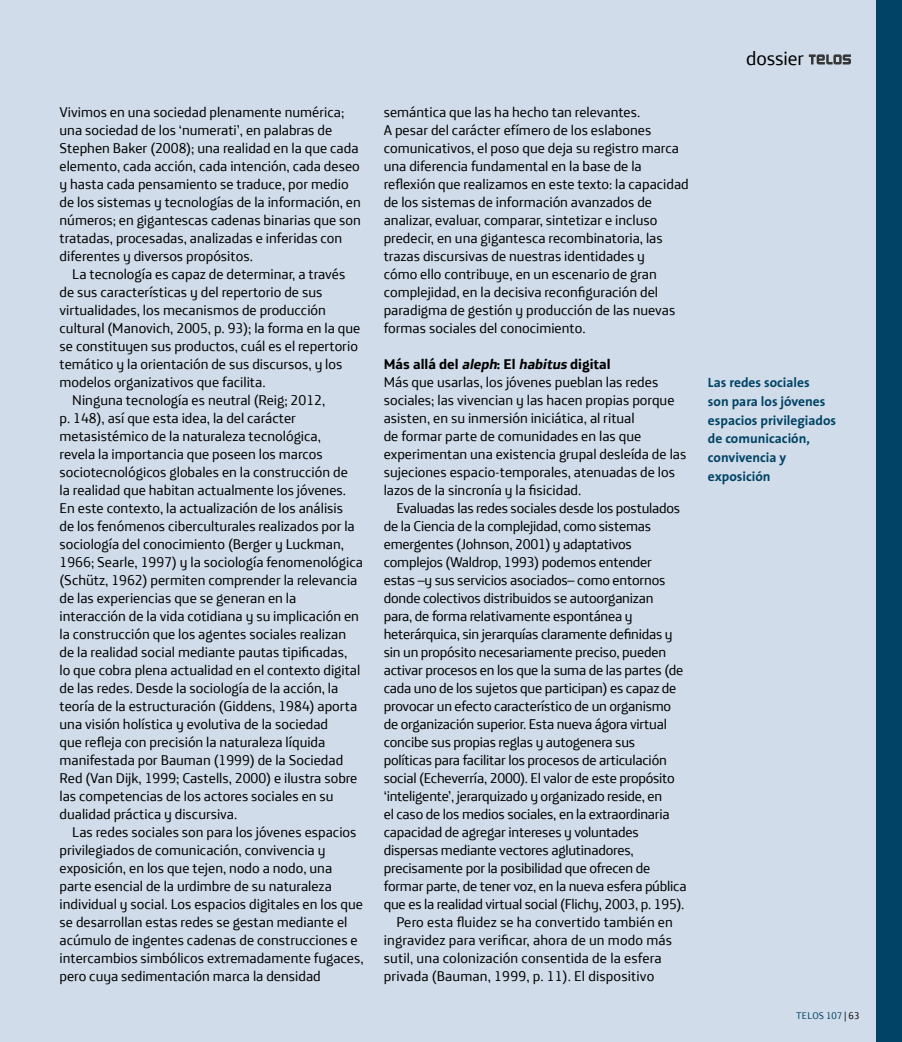
<style>
.page{position:relative;width:902px;height:1042px;background:#fff}
.page>*{position:absolute;margin:0;border:0;box-sizing:border-box;transform-origin:0 0}
.t1{font:19.5px "Telefonica Text";letter-spacing:-.01em;color:#000}
._04_TELOS__plain_tex{font:14.25px/18px "Telefonica Text";color:#000}
._03_TELOS__plain_tex{font:14.25px/18px "Telefonica Text";color:#000}
._05_TELOS_ladillo_1{font:700 14.25px "Telefonica Text";color:#000}
._07_TELOS_texto_al_m{font:700 13.5px/18.8px "The Sans";color:#004366}
.t2{font:9.75px "Telefonica Text";letter-spacing:.01em;color:#004366}
.s1{font-style:italic}
.s2{color:#000}
</style>
<div class="page">
<div style="left:0;top:0;width:901px;height:1042px;background:#d0dce9"></div>
<div style="left:876px;top:0;width:25px;height:1042px;background:#004366"></div>
<svg style="left:808px;top:54px;width:42px;height:10px"></svg>
<p class="_03_TELOS__plain_tex" style="left:60px;top:102px;width:303px">Vivimos en una sociedad plenamente numérica; una sociedad de los ‘numerati’, en palabras de Stephen Baker (2008); una realidad en la que cada elemento, cada acción, cada intención, cada deseo y hasta cada pensamiento se traduce, por medio de los sistemas y tecnologías de la información, en números; en gigantescas cadenas binarias que son tratadas, procesadas, analizadas e inferidas con diferentes y diversos propósitos.</p>
<p class="_04_TELOS__plain_tex" style="left:60px;top:264px;width:302px;text-indent:13px">La tecnología es capaz de determinar, a través de sus características y del repertorio de sus virtualidades, los mecanismos de producción cultural (Manovich, 2005, p. 93); la forma en la que se constituyen sus productos, cuál es el repertorio temático y la orientación de sus discursos, y los modelos organizativos que facilita.</p>
<p class="_04_TELOS__plain_tex" style="left:60px;top:390px;width:305px;text-indent:13px">Ninguna tecnología es neutral (Reig; 2012,<br>p. 148), así que esta idea, la del carácter metasistémico de la naturaleza tecnológica,<br>revela la importancia que poseen los marcos sociotecnológicos globales en la construcción de<br>la realidad que habitan actualmente los jóvenes.<br>En este contexto, la actualización de los análisis<br>de los fenómenos ciberculturales realizados por la sociología del conocimiento (Berger y Luckman, 1966; Searle, 1997) y la sociología fenomenológica (Schütz, 1962) permiten comprender la relevancia de las experiencias que se generan en la interacción de la vida cotidiana y su implicación en la construcción que los agentes sociales realizan de la realidad social mediante pautas tipificadas,<br>lo que cobra plena actualidad en el contexto digital de las redes. Desde la sociología de la acción, la teoría de la estructuración (Giddens, 1984) aporta una visión holística y evolutiva de la sociedad<br>que refleja con precisión la naturaleza líquida manifestada por Bauman (1999) de la Sociedad Red (Van Dijk, 1999; Castells, 2000) e ilustra sobre las competencias de los actores sociales en su dualidad práctica y discursiva.</p>
<p class="_04_TELOS__plain_tex" style="left:60px;top:822px;width:305px;text-indent:13px">Las redes sociales son para los jóvenes espacios privilegiados de comunicación, convivencia y exposición, en los que tejen, nodo a nodo, una parte esencial de la urdimbre de su naturaleza individual y social. Los espacios digitales en los que se desarrollan estas redes se gestan mediante el acúmulo de ingentes cadenas de construcciones e intercambios simbólicos extremadamente fugaces, pero cuya sedimentación marca la densidad</p>
<p class="_04_TELOS__plain_tex" style="left:384px;top:102px;width:306px">semántica que las ha hecho tan relevantes.<br>A pesar del carácter efímero de los eslabones comunicativos, el poso que deja su registro marca una diferencia fundamental en la base de la reflexión que realizamos en este texto: la capacidad de los sistemas de información avanzados de analizar, evaluar, comparar, sintetizar e incluso predecir, en una gigantesca recombinatoria, las trazas discursivas de nuestras identidades y<br>cómo ello contribuye, en un escenario de gran complejidad, en la decisiva reconfiguración del paradigma de gestión y producción de las nuevas formas sociales del conocimiento.</p>
<p class="_05_TELOS_ladillo_1" style="left:384px;top:351px;width:228px">Más allá del <span class="s1">aleph</span>: El <span class="s1">habitus</span>digital</p>
<p class="_03_TELOS__plain_tex" style="left:384px;top:372px;width:304px">Más que usarlas, los jóvenes pueblan las redes sociales; las vivencian y las hacen propias porque asisten, en su inmersión iniciática, al ritual<br>de formar parte de comunidades en las que experimentan una existencia grupal desleída de las sujeciones espacio-temporales, atenuadas de los lazos de la sincronía y la fisicidad.</p>
<p class="_04_TELOS__plain_tex" style="left:384px;top:498px;width:304px;text-indent:13px">Evaluadas las redes sociales desde los postulados de la Ciencia de la complejidad, como sistemas emergentes (Johnson, 2001) y adaptativos complejos (Waldrop, 1993) podemos entender estas –y sus servicios asociados– como entornos donde colectivos distribuidos se autoorganizan<br>para, de forma relativamente espontánea y heterárquica, sin jerarquías claramente definidas y sin un propósito necesariamente preciso, pueden activar procesos en los que la suma de las partes (de cada uno de los sujetos que participan) es capaz de provocar un efecto característico de un organismo de organización superior. Esta nueva ágora virtual concibe sus propias reglas y autogenera sus políticas para facilitar los procesos de articulación social (Echeverría, 2000). El valor de este propósito ‘inteligente’, jerarquizado y organizado reside, en<br>el caso de los medios sociales, en la extraordinaria capacidad de agregar intereses y voluntades dispersas mediante vectores aglutinadores, precisamente por la posibilidad que ofrecen de formar parte, de tener voz, en la nueva esfera pública que es la realidad virtual social (Flichy, 2003, p. 195).</p>
<p class="_04_TELOS__plain_tex" style="left:384px;top:912px;width:291px;text-indent:13px">Pero esta fluidez se ha convertido también en ingravidez para verificar, ahora de un modo más sutil, una colonización consentida de la esfera privada (Bauman, 1999, p. 11). El dispositivo</p>
<h1 class="t1" style="left:746px;top:41px;width:59px">dossier</h1>
<p class="_07_TELOS_texto_al_m" style="left:708px;top:373px;width:130px">Las redes sociales<br>son para los jóvenes espacios privilegiados de comunicación, convivencia y exposición</p>
<p class="t2" style="left:796px;top:1007px;width:65px">TELOS 107 <span class="s2">| 63</span></p>
</div>
